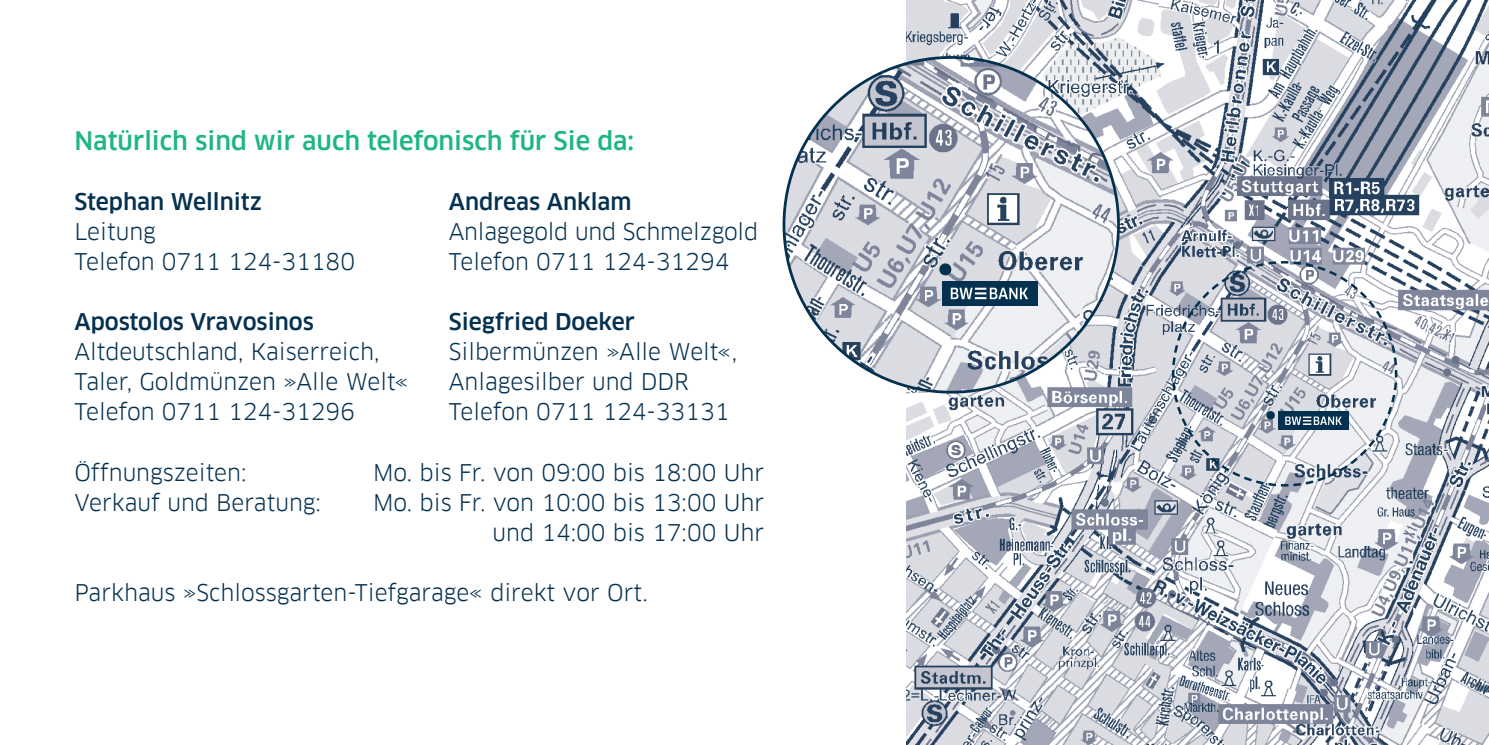
<style>
.page{position:relative;width:1489px;height:745px;background:#fff}
.page>*{position:absolute;margin:0;border:0;box-sizing:border-box;transform-origin:0 0}
.t1{font:500 25px "Clanfor LBBW";color:#1eb684}
.t2{font:22.5px/30px "Clanfor LBBW";color:#053150;text-align:right}
.t3{font:500 22.5px "Clanfor LBBW";color:#053150}
</style>
<div class="page">
<img style="left:906px;top:0;width:582px;height:744px">
<svg style="left:1170px;top:259px;width:228px;height:118px"></svg>
<svg style="left:1170px;top:377px;width:228px;height:110px"></svg>
<img style="left:784px;top:57px;width:334px;height:335px;border-radius:167px">
<div style="left:941px;top:281px;width:96px;height:24px;background:#053150"></div>
<svg style="left:950px;top:287px;width:78px;height:12px"></svg>
<svg style="left:938px;top:262px;width:14px;height:14px"></svg>
<p class="t1" style="left:74px;top:126px;width:561px">Natürlich sind wir auch telefonisch für Sie da:</p>
<p class="t3" style="left:74px;top:189px;width:189px">Stephan Wellnitz</p>
<p class="t3" style="left:449px;top:189px;width:184px">Andreas Anklam</p>
<p class="t2" style="left:74px;top:217px;width:83px">Leitung</p>
<p class="t2" style="left:449px;top:217px;width:311px">Anlagegold und Schmelzgold</p>
<p class="t2" style="left:74px;top:247px;width:282px">Telefon 0711 124-31180</p>
<p class="t2" style="left:449px;top:247px;width:282px">Telefon 0711 124-31294</p>
<p class="t3" style="left:74px;top:309px;width:241px">Apostolos Vravosinos</p>
<p class="t3" style="left:449px;top:309px;width:188px">Siegfried Doeker</p>
<p class="t2" style="left:74px;top:337px;width:307px">Altdeutschland, Kaiserreich,</p>
<p class="t2" style="left:449px;top:337px;width:290px">Silbermünzen »Alle Welt«,</p>
<p class="t2" style="left:74px;top:367px;width:336px">Taler, Goldmünzen »Alle Welt«</p>
<p class="t2" style="left:449px;top:367px;width:241px">Anlagesilber und DDR</p>
<p class="t2" style="left:74px;top:397px;width:282px">Telefon 0711 124-31296</p>
<p class="t2" style="left:449px;top:397px;width:282px">Telefon 0711 124-33131</p>
<p class="t2" style="left:74px;top:457px;width:173px">Öffnungszeiten:</p>
<p class="t2" style="left:373px;top:457px;width:393px">Mo. bis Fr. von 09:00 bis 18:00 Uhr</p>
<p class="t2" style="left:74px;top:487px;width:248px">Verkauf und Beratung:</p>
<p class="t2" style="left:373px;top:487px;width:393px">Mo. bis Fr. von 10:00 bis 13:00 Uhr und 14:00 bis 17:00 Uhr</p>
<p class="t2" style="left:74px;top:577px;width:575px">Parkhaus »Schlossgarten-Tiefgarage« direkt vor Ort.</p>
</div>
